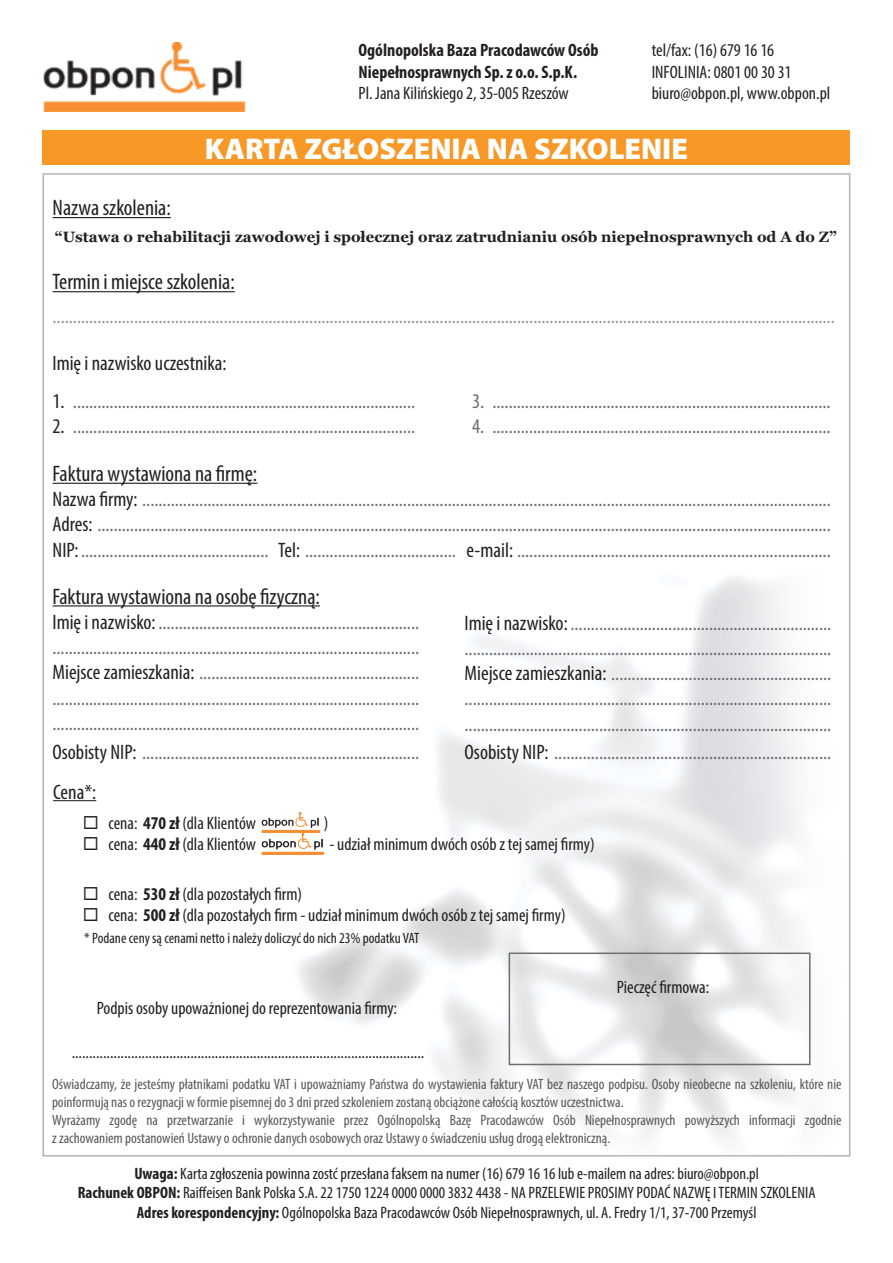
<style>
.page{position:relative;width:893px;height:1263px;background:#fff}
.page>*{position:absolute;margin:0;border:0;box-sizing:border-box;transform-origin:0 0}
.t1{font:900 30px "Myriad Pro";color:#fff}
.t2{font:condensed 22.5px "Myriad Pro";color:#231f20}
.t3{font:condensed 21px "Myriad Pro";color:#6c6d70}
.t4{font:condensed 21px "Myriad Pro";color:#969696}
.t5{font:condensed 21px "Myriad Pro";color:#231f20}
.t6{font:condensed 18px "Myriad Pro";color:#231f20}
.t7{font:700 condensed 18px/21.6px "Myriad Pro";color:#231f20}
.t8{font:condensed 16.5px/19.8px "Myriad Pro";color:#231f20;text-align:center}
.t9{font:condensed 15px/18px "Myriad Pro";color:#57585a}
.t10{font:700 15px "Georgia";color:#231f20}
.t11{font:condensed 15px "Myriad Pro";color:#231f20}
.s1{color:#231f20}
.s2{font-weight:700}
</style>
<div class="page">
<div style="left:43px;top:130px;width:807px;height:35px;background:#f89827"></div>
<img style="left:284px;top:576px;width:565px;height:581px">
<hr style="left:53px;top:217px;width:118px;height:1px;background:#231f20">
<hr style="left:53px;top:291px;width:182px;height:1px;background:#231f20">
<hr style="left:53px;top:483px;width:204px;height:1px;background:#231f20">
<hr style="left:52px;top:605px;width:268px;height:1px;background:#231f20">
<hr style="left:53px;top:800px;width:43px;height:1px;background:#231f20">
<img style="left:261px;top:812px;width:70px;height:20px">
<img style="left:43px;top:43px;width:203px;height:69px">
<img style="left:261px;top:833px;width:75px;height:22px">
<div style="left:509px;top:952px;width:301px;height:113px;border:2px solid #6e6e6e"></div>
<p class="t6" style="left:652px;top:39px;width:124px">tel/fax: (16) 679 16 16</p>
<p class="t6" style="left:652px;top:61px;width:141px">INFOLINIA: 0801 00 30 31</p>
<p class="t6" style="left:652px;top:82px;width:180px">biuro@obpon.pl, www.obpon.pl</p>
<p class="t1" style="left:205px;top:129px;width:485px">KARTA ZGŁOSZENIA NA SZKOLENIE</p>
<p class="t7" style="left:359px;top:39px;width:241px">Ogólnopolska Baza Pracodawców Osób<br>Niepełnosprawnych Sp. z o.o. S.p.K.</p>
<p class="t6" style="left:359px;top:82px;width:212px">Pl. Jana Kilińskiego 2, 35-005 Rzeszów</p>
<p class="t2" style="left:53px;top:194px;width:120px">Nazwa szkolenia:</p>
<p class="t10" style="left:55px;top:227px;width:783px">“Ustawa o rehabilitacji zawodowej i społecznej oraz zatrudnianiu osób niepełnosprawnych od A do Z”</p>
<p class="t2" style="left:53px;top:268px;width:184px">Termin i miejsce szkolenia:</p>
<p class="t4" style="left:53px;top:304px;width:784px">................................................................................................................................................................................................</p>
<p class="t5" style="left:53px;top:350px;width:176px">Imię i nazwisko uczestnika:</p>
<p class="t3" style="left:53px;top:388px;width:364px"><span class="s1">1.</span> ....................................................................................</p>
<p class="t3" style="left:53px;top:413px;width:364px"><span class="s1">2.</span> ....................................................................................</p>
<p class="t3" style="left:472px;top:388px;width:360px">3. ...................................................................................</p>
<p class="t3" style="left:472px;top:413px;width:360px">4. ...................................................................................</p>
<p class="t2" style="left:53px;top:460px;width:206px">Faktura wystawiona na firmę:</p>
<p class="t3" style="left:53px;top:487px;width:780px"><span class="s1">Nazwa firmy:</span> .........................................................................................................................................................................</p>
<p class="t3" style="left:53px;top:512px;width:780px"><span class="s1">Adres:</span> ....................................................................................................................................................................................</p>
<p class="t3" style="left:53px;top:537px;width:780px"><span class="s1">NIP:</span> .............................................. <span class="s1">Tel:</span> ..................................... <span class="s1">e-mail:</span> .............................................................................</p>
<p class="t2" style="left:52px;top:583px;width:269px">Faktura wystawiona na osobę fizyczną:</p>
<p class="t3" style="left:52px;top:609px;width:368px"><span class="s1">Imię i nazwisko:</span> ................................................................</p>
<p class="t3" style="left:52px;top:634px;width:368px">..........................................................................................</p>
<p class="t3" style="left:52px;top:660px;width:368px"><span class="s1">Miejsce zamieszkania:</span> ......................................................</p>
<p class="t3" style="left:52px;top:685px;width:368px">..........................................................................................</p>
<p class="t3" style="left:52px;top:710px;width:368px">..........................................................................................</p>
<p class="t3" style="left:52px;top:739px;width:368px"><span class="s1">Osobisty NIP:</span> ....................................................................</p>
<p class="t3" style="left:465px;top:610px;width:368px"><span class="s1">Imię i nazwisko:</span> ................................................................</p>
<p class="t3" style="left:465px;top:635px;width:368px">..........................................................................................</p>
<p class="t3" style="left:465px;top:660px;width:368px"><span class="s1">Miejsce zamieszkania:</span> ......................................................</p>
<p class="t3" style="left:465px;top:686px;width:368px">..........................................................................................</p>
<p class="t3" style="left:465px;top:711px;width:368px">..........................................................................................</p>
<p class="t3" style="left:465px;top:740px;width:368px"><span class="s1">Osobisty NIP:</span> ....................................................................</p>
<p class="t5" style="left:53px;top:779px;width:45px">Cena*:</p>
<p class="t6" style="left:108px;top:812px;width:149px">cena: <span class="s2">470 zł</span> (dla Klientów</p>
<p class="t6" style="left:324px;top:812px;width:6px">)</p>
<p class="t6" style="left:108px;top:833px;width:149px">cena: <span class="s2">440 zł</span> (dla Klientów</p>
<p class="t6" style="left:329px;top:833px;width:267px">- udział minimum dwóch osób z tej samej firmy)</p>
<p class="t6" style="left:108px;top:883px;width:195px">cena: <span class="s2">530 zł</span> (dla pozostałych firm)</p>
<p class="t6" style="left:108px;top:904px;width:459px">cena: <span class="s2">500 zł</span> (dla pozostałych firm - udział minimum dwóch osób z tej samej firmy)</p>
<p class="t11" style="left:84px;top:929px;width:337px">* Podane ceny są cenami netto i należy doliczyć do nich 23% podatku VAT</p>
<p class="t6" style="left:97px;top:998px;width:302px">Podpis osoby upoważnionej do reprezentowania firmy:</p>
<p class="t6" style="left:72px;top:1041px;width:354px">.....................................................................................................</p>
<p class="t6" style="left:617px;top:976px;width:94px">Pieczęć firmowa:</p>
<p class="t9" style="left:52px;top:1075px;width:791px">Oświadczamy, że jesteśmy płatnikami podatku VAT i upoważniamy Państwa do wystawienia faktury VAT bez naszego podpisu. Osoby nieobecne na szkoleniu, które nie poinformują nas o rezygnacji w formie pisemnej do 3 dni przed szkoleniem zostaną obciążone całością kosztów uczestnictwa.</p>
<p class="t9" style="left:52px;top:1111px;width:791px">Wyrażamy zgodę na przetwarzanie i wykorzystywanie przez Ogólnopolską Bazę Pracodawców Osób Niepełnosprawnych powyższych informacji zgodnie z zachowaniem postanowień Ustawy o ochronie danych osobowych oraz Ustawy o świadczeniu usług drogą elektroniczną.</p>
<p class="t8" style="left:134px;top:1163px;width:626px"><span class="s2">Uwaga:</span> Karta zgłoszenia powinna zostć przesłana faksem na numer (16) 679 16 16 lub e-mailem na adres: biuro@obpon.pl</p>
<p class="t8" style="left:78px;top:1183px;width:739px"><span class="s2">Rachunek OBPON:</span> Raiffeisen Bank Polska S.A. 22 1750 1224 0000 0000 3832 4438 - NA PRZELEWIE PROSIMY PODAĆ NAZWĘ I TERMIN SZKOLENIA<br><span class="s2">Adres korespondencyjny:</span> Ogólnopolska Baza Pracodawców Osób Niepełnosprawnych, ul. A. Fredry 1/1, 37-700 Przemyśl</p>
</div>
